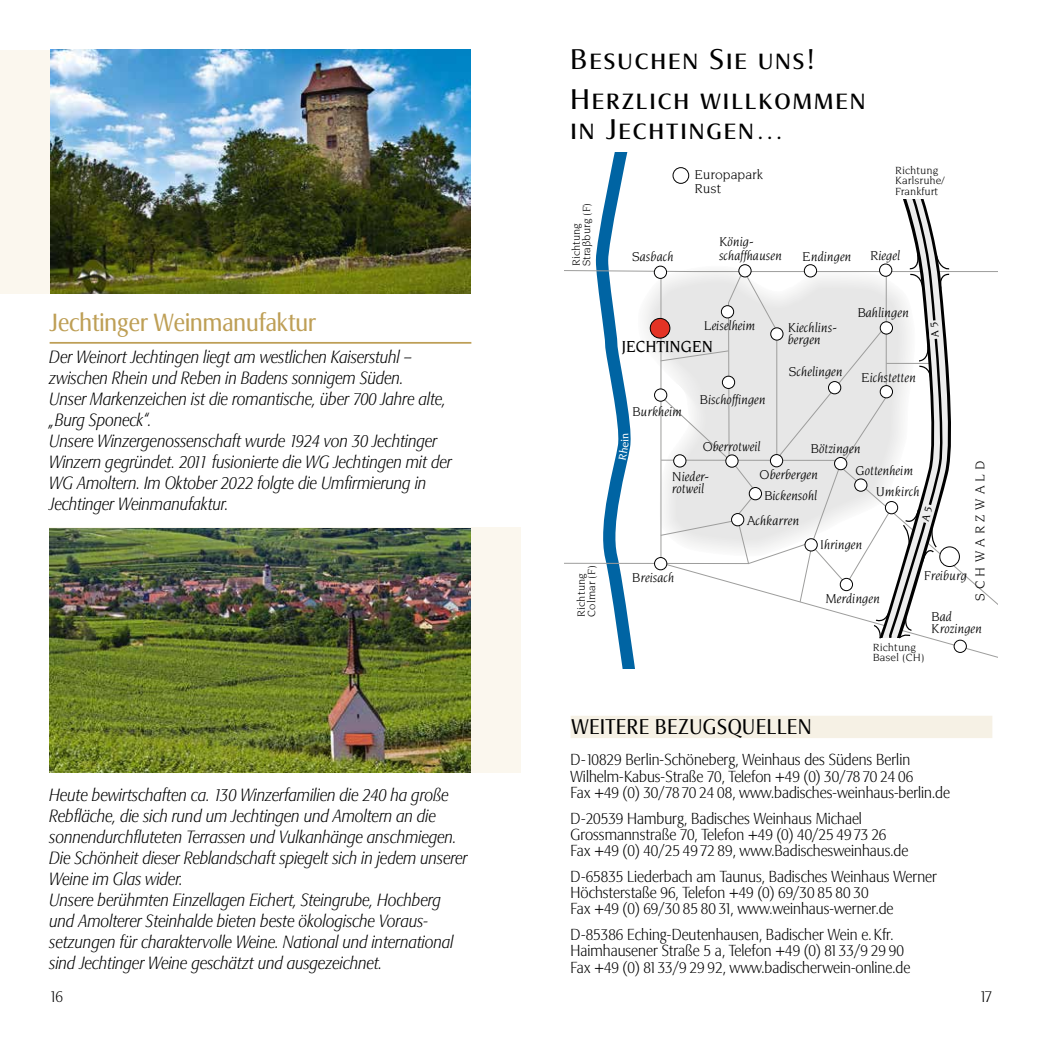
<style>
.page{position:relative;width:1042px;height:1042px;background:#fff}
.page>*{position:absolute;margin:0;border:0;box-sizing:border-box;transform-origin:0 0}
.t1{font:28px/39.7px "Signata Expert BQ";letter-spacing:.07em;color:#000}
.t2{font:24.5px "Signata BQ";color:#be9f56;scale:.91 1}
.t3{font:21px "Signata Expert BQ";letter-spacing:.04em;color:#000;scale:.92 1}
.t4{font:italic 300 17.5px/21px "Signata BQ";color:#000;scale:.88 1}
.t5{font:500 17.32px "Novarese";color:#000;scale:.9 1}
.t6{font:300 15.75px/16.1px "Signata BQ";color:#000;scale:.92 1}
.t7{font:italic 13.83px/12.1px "Novarese";color:#000}
.t8{font:13.83px/13.8px "Novarese";color:#000}
.t9{font:13.83px "Novarese";letter-spacing:.3em;color:#000}
.t10{font:11.2px/10.3px "Novarese";color:#000}
.t11{font:500 11.2px "Novarese";color:#fff}
</style>
<div class="page">
<div style="left:0;top:50px;width:471px;height:244px;background:#fbf7ee"></div>
<div style="left:50px;top:527px;width:471px;height:245px;background:#fbf7ee"></div>
<img style="left:50px;top:50px;width:421px;height:244px">
<img style="left:50px;top:528px;width:421px;height:244px">
<div style="left:570px;top:716px;width:422px;height:22px;background:#f6f1e5"></div>
<hr style="left:50px;top:342px;width:421px;height:2px;background:#be9f56">
<svg style="left:565px;top:153px;width:432px;height:515px"></svg>
<h1 class="t1" style="left:570px;top:40px;width:296px">Besuchen Sie uns!<br>Herzlich willkommen</h1>
<h1 class="t1" style="left:570px;top:110px;width:215px">in Jechtingen…</h1>
<p class="t8" style="left:694px;top:168px;width:70px">Europapark<br>Rust</p>
<p class="t10" style="left:895px;top:165px;width:51px">Richtung<br>Karlsruhe/<br>Frankfurt</p>
<h2 class="t2" style="left:50px;top:308px;width:294px">Jechtinger Weinmanufaktur</h2>
<p class="t4" style="left:50px;top:347px;width:459px">Der Weinort Jechtingen liegt am westlichen Kaiserstuhl – zwischen Rhein und Reben in Badens sonnigem Süden.<br>Unser Markenzeichen ist die romantische, über 700 Jahre alte, „Burg Sponeck“.<br>Unsere Winzergenossenschaft wurde 1924 von 30 Jechtinger Winzern gegründet. 2011 fusionierte die WG Jechtingen mit der WG Amoltern. Im Oktober 2022 folgte die Umfirmierung in Jechtinger Weinmanufaktur.</p>
<p class="t4" style="left:50px;top:785px;width:477px">Heute bewirtschaften ca. 130 Winzerfamilien die 240 ha große Rebfläche, die sich rund um Jechtingen und Amoltern an die sonnendurchfluteten Terrassen und Vulkanhänge anschmiegen.<br>Die Schönheit dieser Reblandschaft spiegelt sich in jedem unserer Weine im Glas wider.<br>Unsere berühmten Einzellagen Eichert, Steingrube, Hochberg und Amolterer Steinhalde bieten beste ökologische Voraus&shy;setzungen für charaktervolle Weine. National und international sind Jechtinger Weine geschätzt und ausgezeichnet.</p>
<p class="t10" style="left:571px;top:266px;width:65px;rotate:-90deg">Richtung<br>Straßburg (F)</p>
<p class="t10" style="left:576px;top:616px;width:53px;rotate:-90deg">Richtung<br>Colmar (F)</p>
<p class="t7" style="left:632px;top:251px;width:43px">Sasbach</p>
<p class="t7" style="left:719px;top:235px;width:65px;line-height:13.8px">König&shy;schaffhausen</p>
<p class="t7" style="left:802px;top:251px;width:51px">Endingen</p>
<p class="t7" style="left:870px;top:250px;width:32px">Riegel</p>
<p class="t7" style="left:704px;top:319px;width:53px">Leiselheim</p>
<p class="t5" style="left:622px;top:337px;width:103px">JECHTINGEN</p>
<p class="t7" style="left:788px;top:321px;width:51px">Kiechlins&shy;bergen</p>
<p class="t7" style="left:789px;top:365px;width:55px">Schelingen</p>
<p class="t7" style="left:857px;top:307px;width:53px">Bahlingen</p>
<p class="t7" style="left:861px;top:371px;width:56px">Eichstetten</p>
<p class="t7" style="left:699px;top:393px;width:68px">Bischoffingen</p>
<p class="t7" style="left:632px;top:405px;width:52px">Burkheim</p>
<p class="t7" style="left:672px;top:431px;width:90px;line-height:29.9px;text-indent:31px">Oberrotweil<br>Nieder-</p>
<p class="t11" style="left:619px;top:442px;width:5px;rotate:-90deg">i</p>
<p class="t7" style="left:810px;top:442px;width:52px">Bötzingen</p>
<p class="t9" style="left:972px;top:601px;width:142px;rotate:-90deg">SCHWARZWALD</p>
<p class="t7" style="left:855px;top:464px;width:59px">Gottenheim</p>
<p class="t7" style="left:759px;top:468px;width:60px">Oberbergen</p>
<p class="t7" style="left:672px;top:482px;width:34px">rotweil</p>
<p class="t7" style="left:875px;top:485px;width:45px">Umkirch</p>
<p class="t7" style="left:764px;top:489px;width:55px">Bickensohl</p>
<p class="t7" style="left:747px;top:514px;width:54px">Achkarren</p>
<p class="t7" style="left:820px;top:538px;width:44px">Ihringen</p>
<p class="t7" style="left:924px;top:569px;width:45px">Freiburg</p>
<p class="t7" style="left:931px;top:610px;width:52px">Bad<br>Krozingen</p>
<p class="t7" style="left:632px;top:571px;width:44px">Breisach</p>
<p class="t7" style="left:825px;top:592px;width:56px">Merdingen</p>
<p class="t10" style="left:873px;top:642px;width:53px">Richtung<br>Basel (CH)</p>
<p class="t3" style="left:571px;top:715px;width:262px">WEITERE BEZUGSQUELLEN</p>
<p class="t6" style="left:570px;top:752px;width:414px">D-10829 Berlin-Schöneberg, Weinhaus des Südens Berlin<br>Wilhelm-Kabus-Straße 70, Telefon +49 (0) 30/78 70 24 06<br>Fax +49 (0) 30/78 70 24 08, www.badisches-weinhaus-berlin.de</p>
<p class="t6" style="left:570px;top:810px;width:369px">D-20539 Hamburg, Badisches Weinhaus Michael<br>Grossmannstraße 70, Telefon +49 (0) 40/25 49 73 26<br>Fax +49 (0) 40/25 49 72 89, www.Badischesweinhaus.de</p>
<p class="t6" style="left:570px;top:869px;width:400px">D-65835 Liederbach am Taunus, Badisches Weinhaus Werner<br>Höchsterstaße 96, Telefon +49 (0) 69/30 85 80 30<br>Fax +49 (0) 69/30 85 80 31, www.weinhaus-werner.de</p>
<p class="t6" style="left:570px;top:927px;width:371px">D-85386 Eching-Deutenhausen, Badischer Wein e. Kfr.<br>Haimhausener Straße 5 a, Telefon +49 (0) 8133/9 29 90<br>Fax +49 (0) 8133/9 29 92, www.badischerwein-online.de</p>
<p class="t6" style="left:50px;top:989px;width:16px">16</p>
<p class="t6" style="left:979px;top:989px;width:16px">17</p>
</div>
